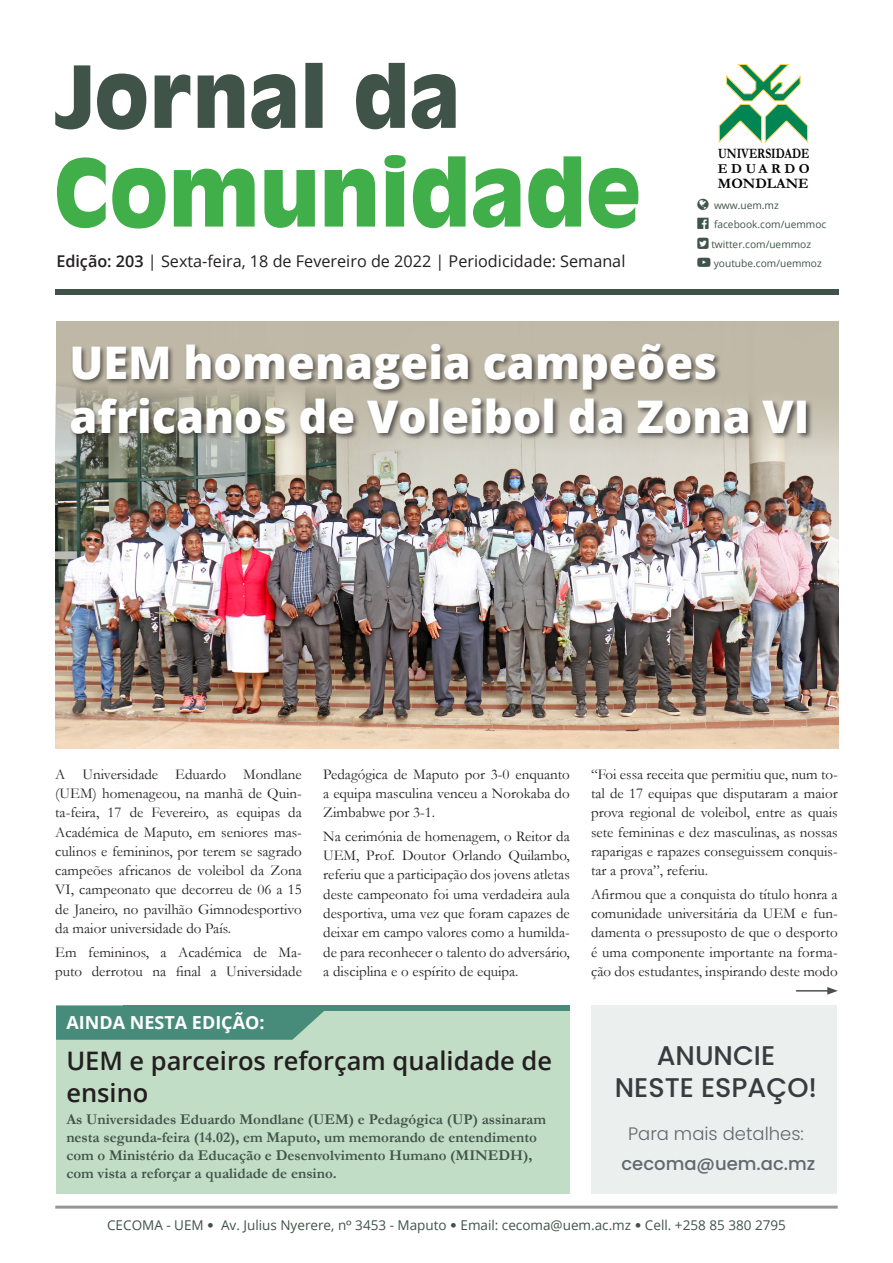
<style>
.page{position:relative;width:893px;height:1263px;background:#fff}
.page>*{position:absolute;margin:0;border:0;box-sizing:border-box;transform-origin:0 0}
.t1{font:800 45px/54px "Open Sans";color:#fff}
.t2{font:500 27px/32.4px "Poppins";color:#383c40;text-align:center}
.t3{font:600 25.5px/32.4px "Open Sans";color:#231f20}
.t4{font:700 18px "Open Sans";color:#fff}
.t5{font:300 18px "Poppins";color:#62696e}
.t6{font:500 18px "Poppins";color:#62696e}
.t7{font:16.2px "Open Sans";color:#231f20}
.t8{font:15px/19.4px "Garamond";color:#231f20;text-align:justify}
.t9{font:700 15px/18px "Garamond";color:#405349}
.t10{font:700 14.7px "Garamond";color:#000}
.t11{font:700 14.55px "Garamond";color:#000;scale:.8 1}
.t12{font:700 13.8px "Garamond";letter-spacing:.255em;color:#000}
.t13{font:13.5px "Open Sans";color:#405349}
.t14{font:10.2px/19.5px "Open Sans";color:#405349}
.s1{font-weight:600}
.s2{font-family:"Museo Sans 300"}
.s3{font-family:"Poppins"}
</style>
<div class="page">
<img style="left:55px;top:321px;width:784px;height:427px">
<hr style="left:55px;top:1205px;width:783px;height:3px;background:#939598">
<svg style="left:57px;top:155px;width:581px;height:74px"></svg>
<svg style="left:356px;top:63px;width:100px;height:66px"></svg>
<svg style="left:198px;top:63px;width:125px;height:66px"></svg>
<svg style="left:55px;top:65px;width:135px;height:65px"></svg>
<svg style="left:718px;top:64px;width:91px;height:79px"></svg>
<div style="left:56px;top:1005px;width:514px;height:188px;background:#c2ddc6"></div>
<svg style="left:56px;top:1005px;width:268px;height:35px;background:#4f9180"></svg>
<div style="left:123px;top:1005px;width:447px;height:6px;background:#478c7b"></div>
<div style="left:55px;top:289px;width:784px;height:6px;background:#405349"></div>
<hr style="left:796px;top:990px;width:34px;height:1px;background:#4b4f4d">
<svg style="left:827px;top:987px;width:11px;height:8px"></svg>
<div style="left:70px;top:343px;width:744px;height:98px;background:#231f20;opacity:.66"></div>
<div style="left:592px;top:1005px;width:245px;height:188px;background:#ebefed"></div>
<p class="t11" style="left:718px;top:144px;width:116px">UNIVERSIDADE</p>
<p class="t12" style="left:718px;top:159px;width:93px">EDUARDO</p>
<p class="t10" style="left:718px;top:173px;width:92px">MONDLANE</p>
<p class="t14" style="left:711px;top:195px;width:116px">www.uem.mz facebook.com/uemmoc twitter.com/uemmoz</p>
<p class="t7" style="left:56px;top:250px;width:571px"><span class="s1">Edição: 203</span> | Sexta-feira, 18 de Fevereiro de 2022 | Periodicidade: Semanal</p>
<p class="t14" style="left:714px;top:254px;width:110px">youtube.com/uemmoz</p>
<h1 class="t1" style="left:69px;top:333px;width:741px">UEM homenageia campeões africanos de Voleibol da Zona VI</h1>
<p class="t8" style="left:55px;top:764px;width:248px">A Universidade Eduardo Mondlane (UEM) homenageou, na manhã de Quin&shy;ta-feira, 17 de Fevereiro, as equipas da Académica de Maputo, em seniores mas&shy;culinos e femininos, por terem se sagrado campeões africanos de voleibol da Zona VI, campeonato que decorreu de 06 a 15 de Janeiro, no pavilhão Gimnodesportivo da maior universidade do País.</p>
<p class="t8" style="left:55px;top:942px;width:248px">Em femininos, a Académica de Ma&shy;puto derrotou na final a Universidade</p>
<p class="t8" style="left:323px;top:764px;width:248px">Pedagógica de Maputo por 3-0 enquanto a equipa masculina venceu a Norokaba do Zimbabwe por 3-1.</p>
<p class="t8" style="left:323px;top:826px;width:248px">Na cerimónia de homenagem, o Reitor da UEM, Prof. Doutor Orlando Quilambo, referiu que a participação dos jovens atletas deste campeonato foi uma verdadeira aula desportiva, uma vez que foram capazes de deixar em campo valores como a humilda&shy;de para reconhecer o talento do adversário, a disciplina e o espírito de equipa.</p>
<p class="t4" style="left:66px;top:1010px;width:200px">AINDA NESTA EDIÇÃO:</p>
<h2 class="t3" style="left:66px;top:1043px;width:487px">UEM e parceiros reforçam qualidade de ensino</h2>
<p class="t9" style="left:66px;top:1110px;width:481px">As Universidades Eduardo Mondlane (UEM) e Pedagógica (UP) assinaram nesta segunda-feira (14.02), em Maputo, um memorando de entendimento com o Ministério da Educação e Desenvolvimento Humano (MINEDH), com vista a reforçar a qualidade de ensino.</p>
<p class="t8" style="left:591px;top:764px;width:248px">“Foi essa receita que permitiu que, num to&shy;tal de 17 equipas que disputaram a maior prova regional de voleibol, entre as quais sete femininas e dez masculinas, as nossas raparigas e rapazes conseguissem conquis&shy;tar a prova”, referiu.</p>
<p class="t8" style="left:591px;top:884px;width:248px">Afirmou que a conquista do título honra a comunidade universitária da UEM e fun&shy;damenta o pressuposto de que o desporto é uma componente importante na forma&shy;ção dos estudantes, inspirando deste modo</p>
<p class="t2" style="left:615px;top:1039px;width:204px">ANUNCIE<br>NESTE ESPAÇO!</p>
<p class="t5" style="left:628px;top:1123px;width:177px">Para mais detalhes:</p>
<p class="t6" style="left:621px;top:1153px;width:195px">cecoma@uem.ac.mz</p>
<p class="t13" style="left:107px;top:1216px;width:680px">CECOMA - UEM <span class="s2">∞</span> Av. Julius Nyerere, n<span class="s3">°</span> 3453 - Maputo <span class="s2">∞</span> Email: cecoma@uem.ac.mz <span class="s2">∞</span> Cell. +258 85 380 2795</p>
</div>
